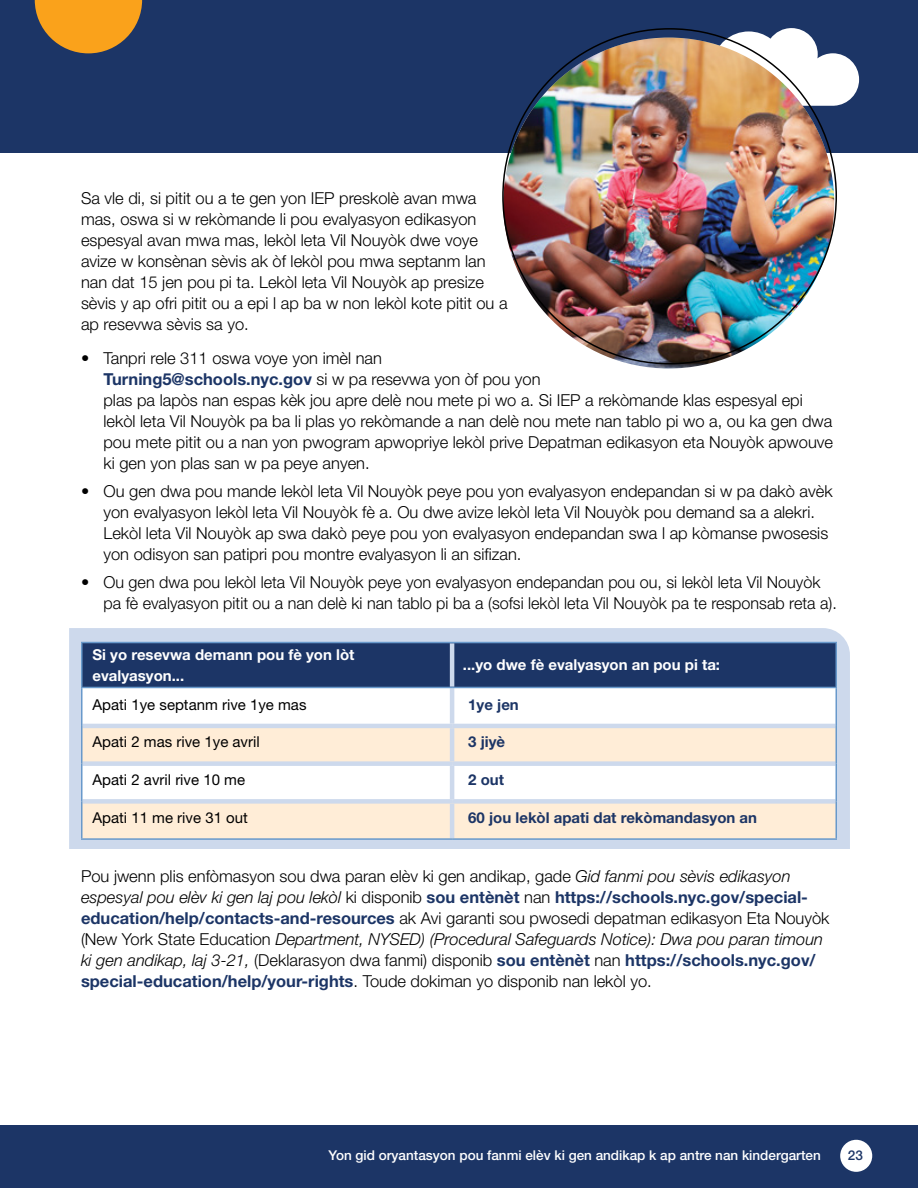
<style>
.page{position:relative;width:918px;height:1188px;background:#fff}
.page>*{position:absolute;margin:0;border:0;box-sizing:border-box;transform-origin:0 0}
.Bullet_Paragraph_no_bold{font:300 16.5px/21px "Helvetica Neue LT Std";color:#000}
.Text{font:300 16.5px/21px "Helvetica Neue LT Std";color:#000}
.Table_text{font:15px "Helvetica Neue LT Std";color:#000}
.Table_text-2{font:700 15px "Helvetica Neue LT Std";color:#1c3566}
.Text-2{font:700 15px/21px "Helvetica Neue LT Std";color:#fff}
.Table_text-3{font:700 15px "Helvetica Neue LT Std";color:#fff}
.t1{font:500 13.5px "Helvetica Neue LT Std";color:#fff}
.t2{font:500 13.5px "Helvetica Neue LT Std";color:#1c3566}
.s1{font-weight:700;color:#1c3566}
.s2{font-style:italic}
</style>
<div class="page">
<div style="left:0;top:0;width:918px;height:153px;background:#1c3566"></div>
<svg style="left:35px;top:0;width:107px;height:53px"></svg>
<div style="left:0;top:1125px;width:918px;height:63px;background:#1c3566"></div>
<div style="left:840px;top:1140px;width:32px;height:32px;background:#fff;border-radius:50%"></div>
<div style="left:69px;top:628px;width:781px;height:221px;background:#cdd9ec"></div>
<svg style="left:692px;top:28px;width:167px;height:78px"></svg>
<div style="left:82px;top:643px;width:754px;height:44px;background:#1c3566"></div>
<svg style="left:82px;top:688px;width:754px;height:36px"></svg>
<svg style="left:82px;top:728px;width:754px;height:110px;fill:#ffedd7"></svg>
<hr style="left:450px;top:688px;width:4px;height:36px;background:#cdd9ec">
<hr style="left:82px;top:724px;width:370px;height:4px;background:#cdd9ec">
<hr style="left:452px;top:724px;width:384px;height:4px;background:#cdd9ec">
<hr style="left:450px;top:728px;width:4px;height:33px;background:#cdd9ec">
<div style="left:82px;top:761px;width:370px;height:5px;background:#cdd9ec"></div>
<div style="left:452px;top:761px;width:384px;height:5px;background:#cdd9ec"></div>
<hr style="left:450px;top:766px;width:4px;height:33px;background:#cdd9ec">
<div style="left:82px;top:799px;width:370px;height:5px;background:#cdd9ec"></div>
<div style="left:452px;top:799px;width:384px;height:5px;background:#cdd9ec"></div>
<hr style="left:450px;top:804px;width:4px;height:34px;background:#cdd9ec">
<hr style="left:450px;top:643px;width:4px;height:44px;background:#cdd9ec">
<hr style="left:81px;top:687px;width:371px;height:1px;background:#6899cb">
<hr style="left:452px;top:687px;width:385px;height:1px;background:#6899cb">
<hr style="left:81px;top:642px;width:371px;height:1px;background:#6899cb">
<hr style="left:81px;top:643px;width:1px;height:44px;background:#6899cb">
<hr style="left:452px;top:642px;width:385px;height:1px;background:#6899cb">
<hr style="left:836px;top:643px;width:1px;height:44px;background:#6899cb">
<hr style="left:81px;top:688px;width:1px;height:38px;background:#6899cb">
<hr style="left:836px;top:688px;width:1px;height:38px;background:#6899cb">
<hr style="left:81px;top:726px;width:1px;height:38px;background:#6899cb">
<hr style="left:836px;top:726px;width:1px;height:38px;background:#6899cb">
<hr style="left:81px;top:764px;width:1px;height:37px;background:#6899cb">
<hr style="left:836px;top:764px;width:1px;height:37px;background:#6899cb">
<hr style="left:81px;top:801px;width:1px;height:37px;background:#6899cb">
<hr style="left:836px;top:801px;width:1px;height:37px;background:#6899cb">
<hr style="left:81px;top:838px;width:371px;height:2px;background:#6899cb">
<hr style="left:452px;top:838px;width:385px;height:2px;background:#6899cb">
<img style="left:503px;top:38px;width:331px;height:331px">
<p class="Text" style="left:81px;top:187px;width:428px">Sa vle di, si pitit ou a te gen yon IEP preskolè avan mwa mas, oswa si w rekòmande li pou evalyasyon edikasyon espesyal avan mwa mas, lekòl leta Vil Nouyòk dwe voye avize w konsènan sèvis ak òf lekòl pou mwa septanm lan nan dat 15 jen pou pi ta. Lekòl leta Vil Nouyòk ap presize sèvis y ap ofri pitit ou a epi l ap ba w non lekòl kote pitit ou a ap resevwa sèvis sa yo.</p>
<p class="Bullet_Paragraph_no_bold" style="left:104px;top:348px;width:731px;text-indent:-22px">• Tanpri rele 311 oswa voye yon imèl nan<br><span class="s1">Turning5@schools.nyc.gov</span> si w pa resevwa yon òf pou yon<br>plas pa lapòs nan espas kèk jou apre delè nou mete pi wo a. Si IEP a rekòmande klas espesyal epi lekòl leta Vil Nouyòk pa ba li plas yo rekòmande a nan delè nou mete nan tablo pi wo a, ou ka gen dwa pou mete pitit ou a nan yon pwogram apwopriye lekòl prive Depatman edikasyon eta Nouyòk apwouve ki gen yon plas san w pa peye anyen.</p>
<p class="Bullet_Paragraph_no_bold" style="left:104px;top:480px;width:731px;text-indent:-22px">• Ou gen dwa pou mande lekòl leta Vil Nouyòk peye pou yon evalyasyon endepandan si w pa dakò avèk yon evalyasyon lekòl leta Vil Nouyòk fè a. Ou dwe avize lekòl leta Vil Nouyòk pou demand sa a alekri.<br>Lekòl leta Vil Nouyòk ap swa dakò peye pou yon evalyasyon endepandan swa l ap kòmanse pwosesis yon odisyon san patipri pou montre evalyasyon li an sifizan.</p>
<p class="Bullet_Paragraph_no_bold" style="left:104px;top:571px;width:735px;text-indent:-22px">• Ou gen dwa pou lekòl leta Vil Nouyòk peye yon evalyasyon endepandan pou ou, si lekòl leta Vil Nouyòk pa fè evalyasyon pitit ou a nan delè ki nan tablo pi ba a (sofsi lekòl leta Vil Nouyòk pa te responsab reta a).</p>
<p class="Text-2" style="left:93px;top:644px;width:263px">Si yo resevwa demann pou fè yon lòt evalyasyon...</p>
<p class="Table_text-3" style="left:463px;top:656px;width:259px">...yo dwe fè evalyasyon an pou pi ta:</p>
<p class="Table_text" style="left:93px;top:695px;width:215px">Apati 1ye septanm rive 1ye mas</p>
<p class="Table_text-2" style="left:468px;top:695px;width:52px">1ye jen</p>
<p class="Table_text" style="left:93px;top:733px;width:169px">Apati 2 mas rive 1ye avril</p>
<p class="Table_text-2" style="left:468px;top:733px;width:38px">3 jiyè</p>
<p class="Table_text" style="left:93px;top:771px;width:154px">Apati 2 avril rive 10 me</p>
<p class="Table_text-2" style="left:468px;top:771px;width:37px">2 out</p>
<p class="Table_text" style="left:93px;top:809px;width:157px">Apati 11 me rive 31 out</p>
<p class="Table_text-2" style="left:468px;top:808px;width:290px">60 jou lekòl apati dat rekòmandasyon an</p>
<p class="Text" style="left:81px;top:865px;width:750px">Pou jwenn plis enfòmasyon sou dwa paran elèv ki gen andikap, gade <span class="s2">Gid fanmi pou sèvis edikasyon espesyal pou elèv ki gen laj pou lekòl</span> ki disponib <span class="s1">sou entènèt</span> nan <span class="s1">https://schools.nyc.gov/special&shy;education/help/contacts-and-resources</span> ak Avi garanti sou pwosedi depatman edikasyon Eta Nouyòk (New York State Education <span class="s2">Department, NYSED) (Procedural Safeguards Notice): Dwa pou paran timoun ki gen andikap, laj 3-21,</span> (Deklarasyon dwa fanmi) disponib <span class="s1">sou entènèt</span> nan <span class="s1">https://schools.nyc.gov/ special-education/help/your-rights</span>. Toude dokiman yo disponib nan lekòl yo.</p>
<p class="t1" style="left:329px;top:1147px;width:494px">Yon gid oryantasyon pou fanmi elèv ki gen andikap k ap antre nan kindergarten</p>
<p class="t2" style="left:848px;top:1147px;width:17px">23</p>
</div>
